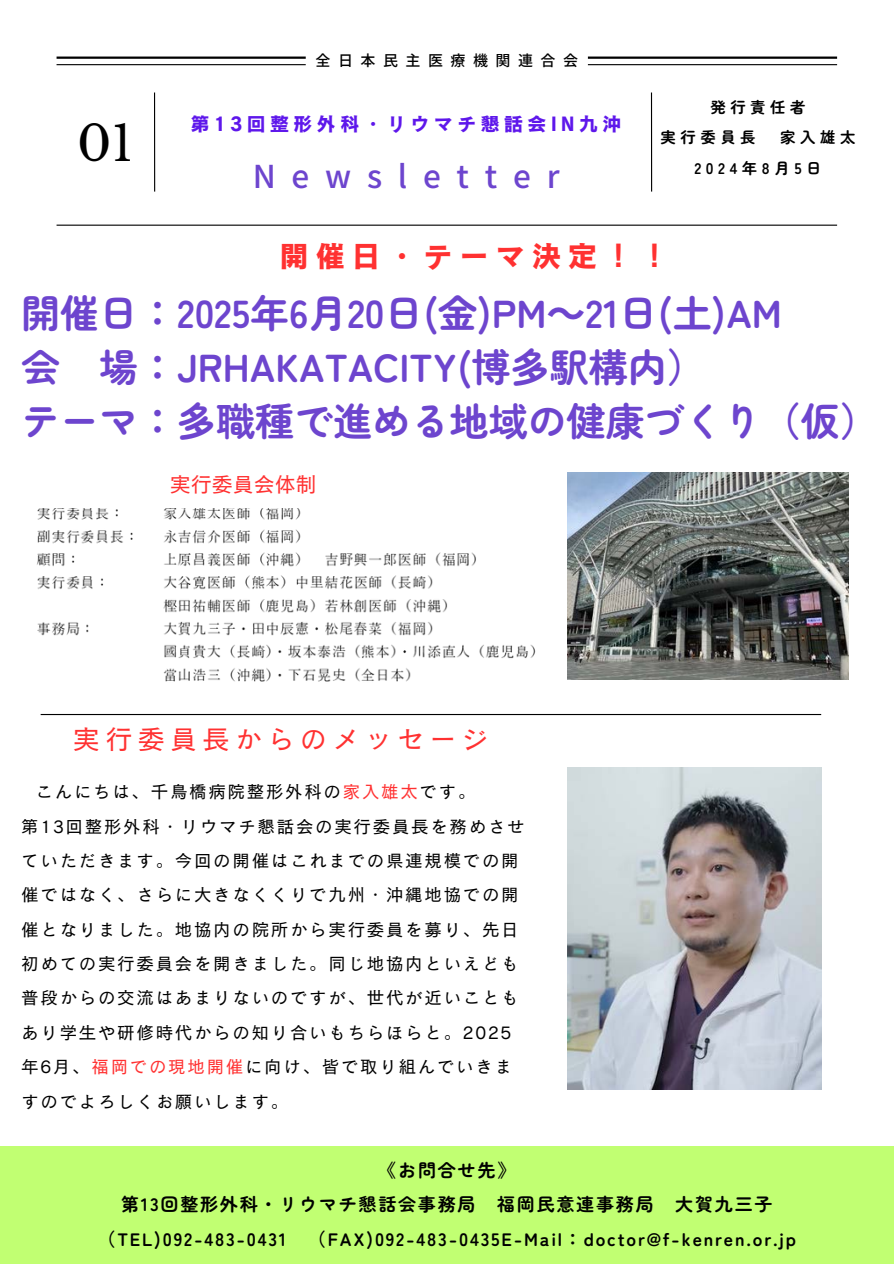
<style>
.page{position:relative;width:894px;height:1264px;background:#fff}
.page>*{position:absolute;margin:0;border:0;box-sizing:border-box;transform-origin:0 0}
.t1{font:48.15px "Libre Baskerville";color:#000}
.t2{font:700 39px/54px "Zen Maru Gothic";color:#6d45ce}
.t3{font:500 31.5px "Noto Sans JP";letter-spacing:.5em;color:#6d45ce}
.t4{font:30px "Canva Cezanne Pro N B";letter-spacing:.2em;color:#ff3131}
.t5{font:27px "Canva Cezanne Pro N M";letter-spacing:.2em;color:#ff3131}
.t6{font:21px "Canva Cezanne Pro N M";color:#ff3131}
.t7{font:19.5px "Canva Cezanne Pro N B";letter-spacing:.2em;color:#5e17eb}
.t8{font:700 18px "Zen Maru Gothic";letter-spacing:.1em;color:#000}
.t9{font:17.4px/34.3px "Canva Cezanne Pro N M";letter-spacing:.1em;color:#000}
.t10{font:700 15.3px "Zen Maru Gothic";letter-spacing:.3em;color:#000}
.t11{font:500 15px "Noto Sans JP";letter-spacing:.5em;color:#000}
.s1{font-family:"Noto Sans CJ Ksc"}
.s2{color:#ff3131}
</style>
<div class="page">
<hr style="left:154px;top:92px;width:1px;height:99px;background:#000">
<hr style="left:650px;top:92px;width:2px;height:99px;background:#000">
<hr style="left:57px;top:57px;width:779px;height:2px;background:#000">
<hr style="left:57px;top:64px;width:779px;height:1px;background:#000">
<hr style="left:57px;top:225px;width:779px;height:1px;background:#000">
<hr style="left:41px;top:714px;width:780px;height:1px;background:#000">
<img style="left:567px;top:767px;width:254px;height:322px">
<img style="left:36px;top:508px;width:500px;height:174px">
<img style="left:567px;top:472px;width:281px;height:207px">
<div style="left:0;top:1146px;width:893px;height:117px;background:#c1ff72"></div>
<div style="left:305px;top:47px;width:282px;height:27px;background:#fff;border-radius:7px"></div>
<p class="t1" style="left:77px;top:114px;width:57px">01</p>
<h6 class="t11" style="left:315px;top:48px;width:264px">全日 本民主医療機関連合会</h6>
<h2 class="t7" style="left:190px;top:114px;width:432px">第13回整形外科・リウマチ懇話会IN九沖</h2>
<p class="t3" style="left:253px;top:152px;width:308px">Newsletter</p>
<h2 class="t10" style="left:710px;top:95px;width:97px">発行責任者</h2>
<h1 class="t10" style="left:660px;top:125px;width:197px">実行委員長　家入雄太</h1>
<h5 class="t10" style="left:694px;top:156px;width:129px">2024年8月5日</h5>
<p class="t4" style="left:279px;top:240px;width:391px">開催日・テーマ決定！！</p>
<p class="t2" style="left:21px;top:284px;width:858px">開催日：2025年6月20日(金)PM<span class="s1">～</span>21日(土)AM<br>会　場：JRHAKATACITY(博多駅構内）<br>テーマ：多職種で進める地域の健康づくり（仮）</p>
<h6 class="t6" style="left:170px;top:473px;width:148px">実行委員会体制</h6>
<h3 class="t5" style="left:73px;top:725px;width:417px">実行委員長からのメッセージ</h3>
<p class="t9" style="left:21px;top:774px;width:504px;text-indent:14px">こんにちは、千鳥橋病院整形外科の<span class="s2">家入雄太</span>です。<br>第13回整形外科・リウマチ懇話会の実行委員長を務めさせていただきます。今回の開催はこれまでの県連規模での開催ではなく、さらに大きなくくりで九州・沖縄地協での開催となりました。地協内の院所から実行委員を募り、先日初めての実行委員会を開きました。同じ地協内といえども普段からの交流はあまりないのですが、世代が近いこともあり学生や研修時代からの知り合いもちらほらと。2025年6月、<span class="s2">福岡での現地開催</span>に向け、皆で取り組んでいきますのでよろしくお願いします。</p>
<p class="t8" style="left:378px;top:1155px;width:138px">《お問合せ先》</p>
<p class="t8" style="left:121px;top:1190px;width:672px">第13回整形外科・リウマチ懇話会事務局　福岡民意連事務局　大賀九三子　</p>
<p class="t8" style="left:97px;top:1225px;width:699px">（TEL)092-483-0431　（FAX)092-483-0435E-Mail：doctor@f-kenren.or.jp</p>
</div>
